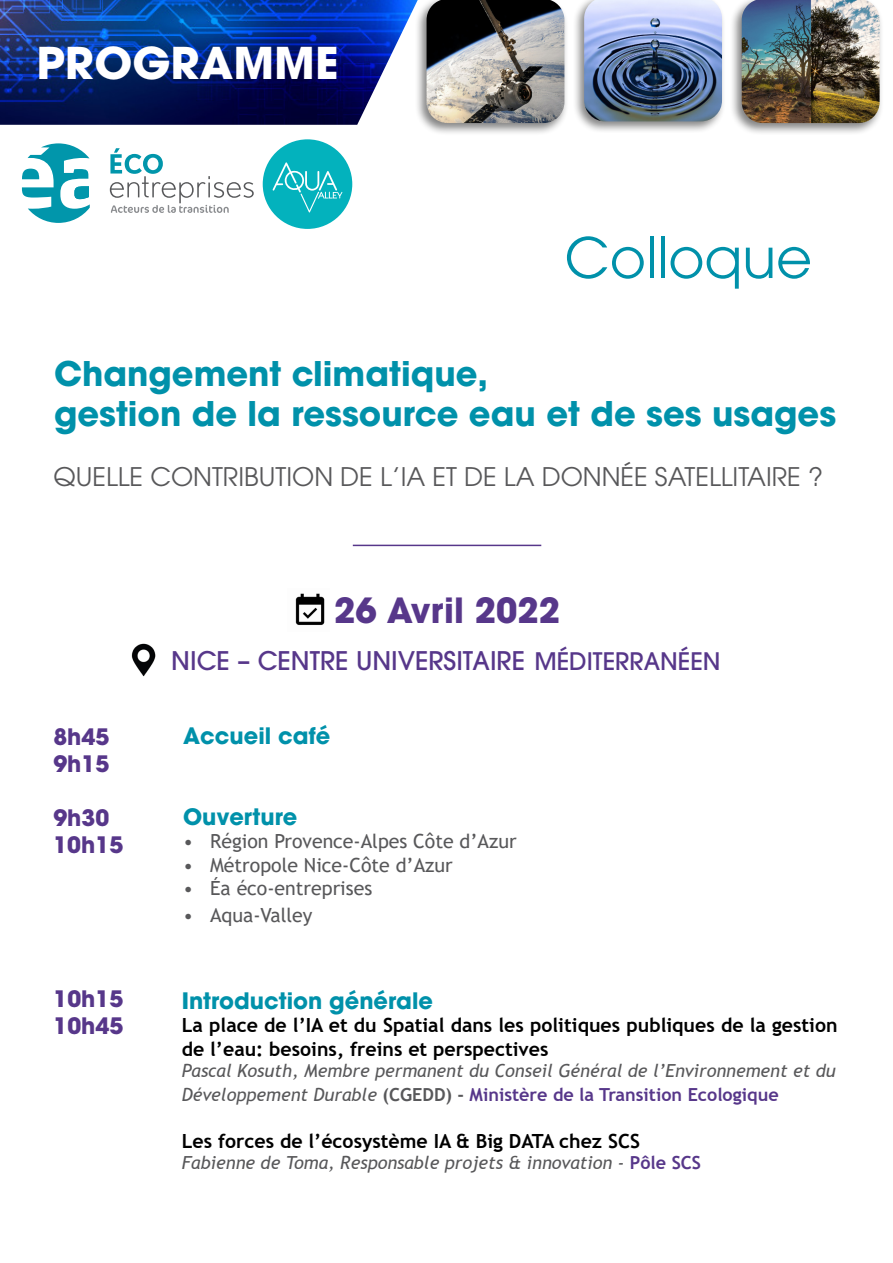
<style>
.page{position:relative;width:893px;height:1263px;background:#fff}
.page>*{position:absolute;margin:0;border:0;box-sizing:border-box;transform-origin:0 0}
.t1{font:55.5px "ITC Avant Garde Pro";color:#0091aa}
.t2{font:700 43.5px "ITC Avant Garde Pro";color:#fff}
.t3{font:700 34.5px "ITC Avant Garde Pro";color:#57378a}
.t4{font:700 33.75px/40.5px "ITC Avant Garde Pro";color:#0091aa}
.t5{font:25.5px "ITC Avant Garde Pro";color:#58585a}
.t6{font:500 25.5px "ITC Avant Garde Pro";color:#57378a}
.t7{font:700 22.5px "ITC Avant Garde Pro";color:#0091aa}
.t8{font:700 22.5px "ITC Avant Garde Pro";color:#57378a}
.t9{font:700 19.5px/23.4px "Trebuchet MS";color:#000}
.t10{font:19.5px "Trebuchet MS";color:#58585a}
.t11{font:italic 18px/23.4px "Trebuchet MS";color:#58585a}
.s1{font-size:24px}
.s2{font-weight:700;font-style:normal}
.s3{font-weight:700;font-style:normal;color:#57378a}
</style>
<div class="page">
<img style="left:0;top:0;width:414px;height:125px">
<div style="left:729px;top:0;width:155px;height:136px;background:#000;opacity:.49"></div>
<img style="left:742px;top:0;width:138px;height:123px">
<div style="left:572px;top:0;width:154px;height:134px;background:#000;opacity:.49"></div>
<img style="left:584px;top:0;width:138px;height:121px">
<svg style="left:22px;top:143px;width:68px;height:80px"></svg>
<svg style="left:110px;top:148px;width:144px;height:65px"></svg>
<div style="left:263px;top:139px;width:89px;height:90px;background:#03b2bd;border-radius:50%"></div>
<svg style="left:273px;top:162px;width:69px;height:50px"></svg>
<img style="left:295px;top:593px;width:30px;height:32px">
<img style="left:131px;top:643px;width:25px;height:34px">
<hr style="left:353px;top:545px;width:188px;height:1px;background:#57378a">
<div style="left:414px;top:0;width:155px;height:136px;background:#000;opacity:.49"></div>
<img style="left:427px;top:0;width:137px;height:123px">
<p class="t2" style="left:37px;top:34px;width:303px">PROGRAMME</p>
<p class="t1" style="left:564px;top:223px;width:249px">Colloque</p>
<p class="t4" style="left:54px;top:353px;width:784px">Changement climatique,<br>gestion de la ressource eau et de ses usages</p>
<p class="t5" style="left:53px;top:460px;width:771px">QUELLE CONTRIBUTION DE L’IA ET DE LA DONNÉE SATELLITAIRE ?</p>
<p class="t3" style="left:334px;top:588px;width:227px">26 Avril 2022</p>
<p class="t6" style="left:171px;top:645px;width:551px">NICE – CENTRE UNIVERSITAIRE <span class="s1">MÉDITERRANÉEN</span></p>
<p class="t8" style="left:53px;top:722px;width:57px">8h45</p>
<p class="t8" style="left:53px;top:749px;width:57px">9h15</p>
<p class="t7" style="left:183px;top:721px;width:149px">Accueil café</p>
<p class="t8" style="left:53px;top:803px;width:57px">9h30</p>
<p class="t8" style="left:53px;top:830px;width:71px">10h15</p>
<p class="t7" style="left:183px;top:801px;width:116px">Ouverture</p>
<p class="t10" style="left:183px;top:829px;width:335px">• Région Provence-Alpes Côte d’Azur</p>
<p class="t10" style="left:183px;top:852px;width:271px">• Métropole Nice-Côte d’Azur</p>
<p class="t10" style="left:183px;top:876px;width:191px">• Éa éco-entreprises</p>
<p class="t10" style="left:183px;top:903px;width:131px">• Aqua-Valley</p>
<p class="t8" style="left:53px;top:983px;width:71px">10h15</p>
<p class="t8" style="left:53px;top:1010px;width:71px">10h45</p>
<p class="t7" style="left:182px;top:986px;width:253px">Introduction générale</p>
<p class="t9" style="left:182px;top:1014px;width:657px">La place de l’IA et du Spatial dans les politiques publiques de la gestion de l’eau: besoins, freins et perspectives</p>
<p class="t11" style="left:182px;top:1059px;width:655px">Pascal Kosuth, Membre permanent du Conseil Général de l’Environnement et du<br>Développement Durable <span class="s2">(CGEDD) -</span> <span class="s3">Ministère de la Transition Ecologique</span></p>
<p class="t9" style="left:182px;top:1129px;width:460px">Les forces de l’écosystème IA &amp; Big DATA chez SCS</p>
<p class="t11" style="left:182px;top:1151px;width:521px">Fabienne de Toma, Responsable projets &amp; innovation - <span class="s3">Pôle SCS</span></p>
</div>
